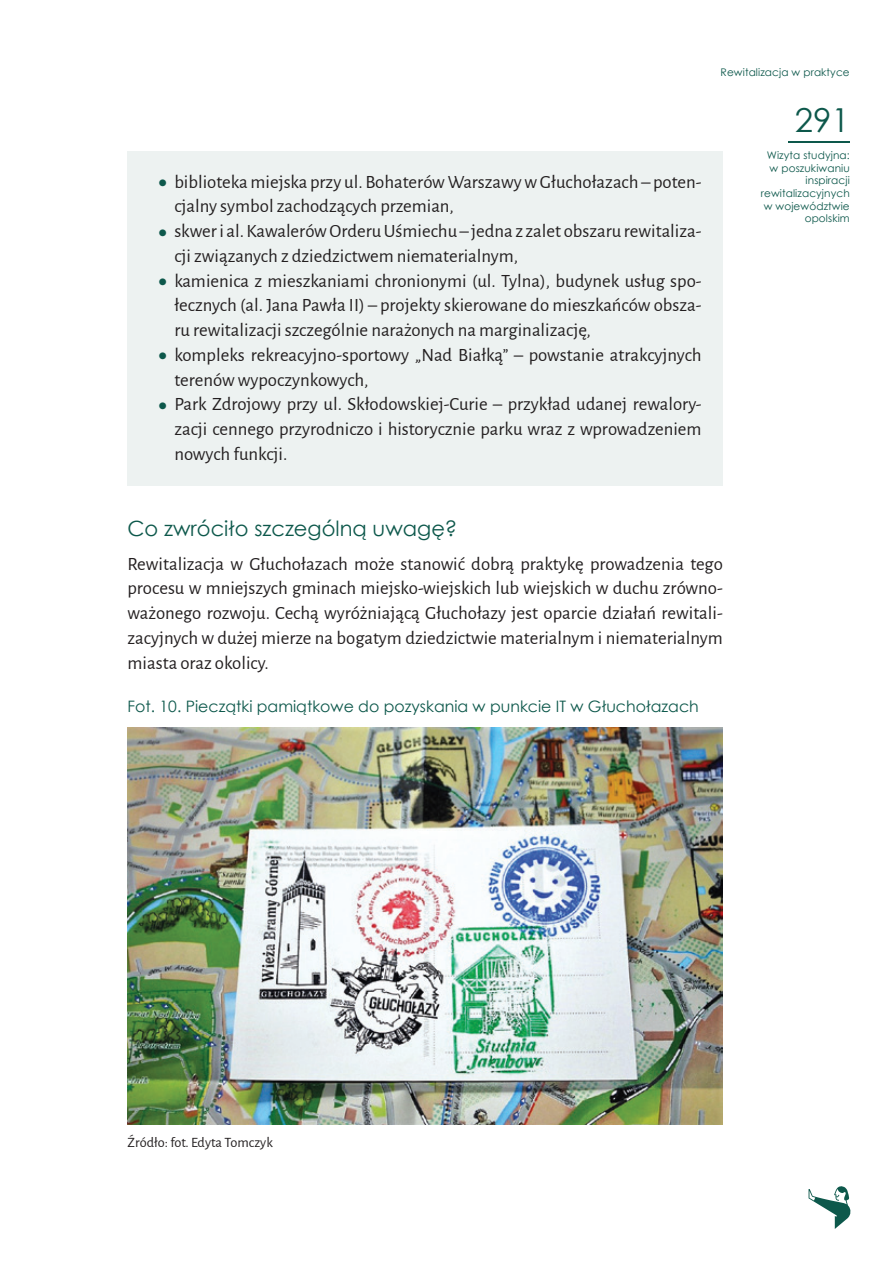
<style>
.page{position:relative;width:893px;height:1263px;background:#fff}
.page>*{position:absolute;margin:0;border:0;box-sizing:border-box;transform-origin:0 0}
.t1{font:33px "Century Gothic";color:#0d584b}
.tytul_maly_14{font:21px "Century Gothic";color:#0d584b}
.body_txt_12_5_16_5_l{font:18.75px/24.8px "Alegreya Sans";color:#231f20}
.BODY_txt_12_5_16_5_2{font:18.75px/24.9px "Alegreya Sans";color:#231f20;text-align:justify}
.RYS{font:15.75px "Century Gothic";color:#0d584b}
.zrodlo_1mm{font:14.25px "Alegreya Sans";color:#231f20}
.t2{font:10.5px/12.6px "Century Gothic";letter-spacing:.01em;color:#0d584b;text-align:right}
.s1{font-weight:700;font-size:14.25px;color:#0d584b}
</style>
<div class="page">
<hr style="left:788px;top:142px;width:62px;height:1px;background:#0d584b">
<svg style="left:809px;top:1186px;width:41px;height:43px"></svg>
<div style="left:128px;top:151px;width:595px;height:334px;background:#edf2f1"></div>
<img style="left:128px;top:728px;width:595px;height:397px">
<p class="body_txt_12_5_16_5_l" style="left:174px;top:168px;width:529px;text-indent:-15px"><span class="s1">⚫</span> biblioteka miejska przy ul. Bohaterów Warszawy w Głuchołazach – poten&shy;cjalny symbol zachodzących przemian,</p>
<p class="body_txt_12_5_16_5_l" style="left:174px;top:218px;width:529px;text-indent:-15px"><span class="s1">⚫</span> skwer i al. Kawalerów Orderu Uśmiechu – jedna z zalet obszaru rewitaliza&shy;cji związanych z dziedzictwem niematerialnym,</p>
<p class="body_txt_12_5_16_5_l" style="left:174px;top:267px;width:529px;text-align:justify;text-indent:-15px"><span class="s1">⚫</span> kamienica z mieszkaniami chronionymi (ul. Tylna), budynek usług spo&shy;łecznych (al. Jana Pawła II) – projekty skierowane do mieszkańców obsza&shy;ru rewitalizacji szczególnie narażonych na marginalizację,</p>
<p class="body_txt_12_5_16_5_l" style="left:174px;top:341px;width:529px;text-indent:-15px"><span class="s1">⚫</span> kompleks rekreacyjno-sportowy „Nad Białką” – powstanie atrakcyjnych terenów wypoczynkowych,</p>
<p class="body_txt_12_5_16_5_l" style="left:174px;top:391px;width:529px;text-align:justify;text-indent:-15px"><span class="s1">⚫</span> Park Zdrojowy przy ul. Skłodowskiej-Curie – przykład udanej rewalory&shy;zacji cennego przyrodniczo i historycznie parku wraz z wprowadzeniem nowych funkcji.</p>
<p class="t2" style="left:720px;top:66px;width:131px">Rewitalizacja w praktyce</p>
<h1 class="t1" style="left:795px;top:97px;width:56px">291</h1>
<p class="t2" style="left:761px;top:149px;width:90px">Wizyta studyjna: w poszukiwaniu inspiracji rewitalizacyjnych w województwie opolskim</p>
<h2 class="tytul_maly_14" style="left:128px;top:514px;width:331px">Co zwróciło szczególną uwagę?</h2>
<p class="BODY_txt_12_5_16_5_2" style="left:128px;top:550px;width:597px">Rewitalizacja w Głuchołazach może stanowić dobrą praktykę prowadzenia tego procesu w mniejszych gminach miejsko-wiejskich lub wiejskich w duchu zrówno&shy;ważonego rozwoju. Cechą wyróżniającą Głuchołazy jest oparcie działań rewitali&shy;zacyjnych w dużej mierze na bogatym dziedzictwie materialnym i niematerialnym miasta oraz okolicy.</p>
<p class="RYS" style="left:128px;top:695px;width:573px">Fot. 10. Pieczątki pamiątkowe do pozyskania w punkcie IT w Głuchołazach</p>
<p class="zrodlo_1mm" style="left:128px;top:1133px;width:147px">Źródło: fot. Edyta Tomczyk</p>
</div>
